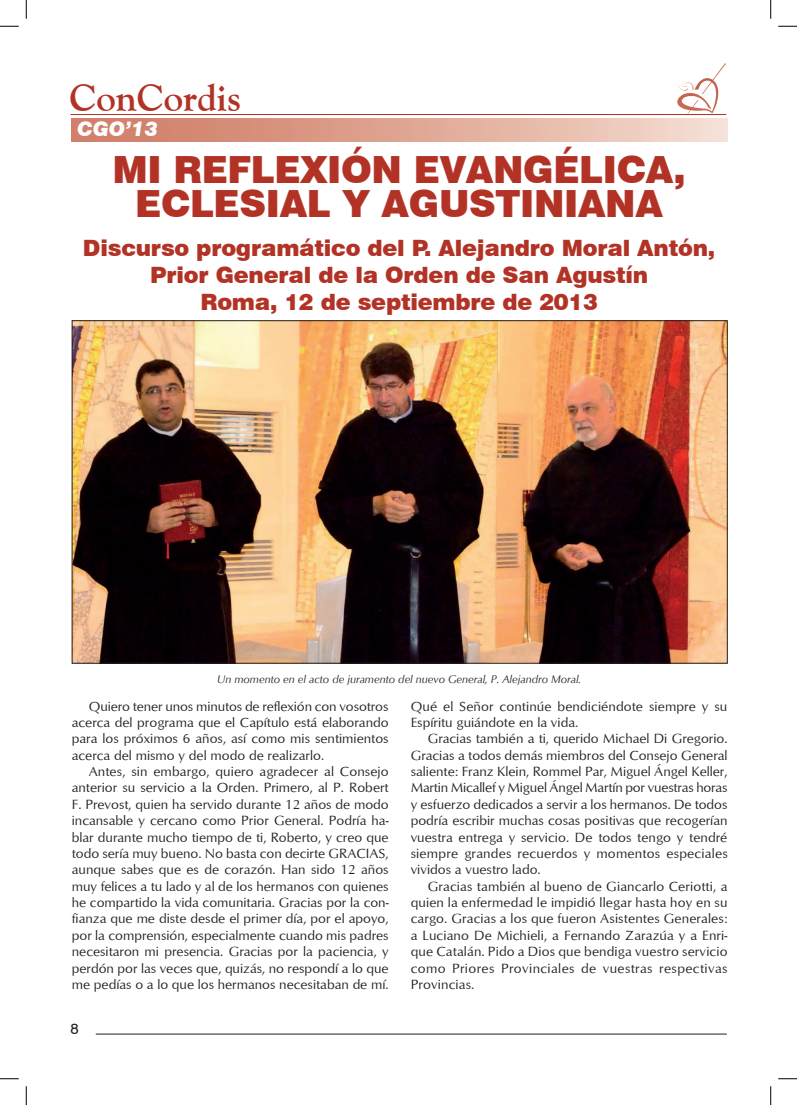
<style>
.page{position:relative;width:797px;height:1105px;background:#fff}
.page>*{position:absolute;margin:0;border:0;box-sizing:border-box;transform-origin:0 0}
.TITULO{font:900 37.5px/33.8px "Swiss 721 BT";letter-spacing:-.01em;color:#b23326;text-align:center}
.t1{font:700 37.5px "Goudy Old Style BT";color:#b23326}
.TITULO-2{font:900 22.5px "Swiss 721 BT";letter-spacing:-.01em;color:#b23326}
.Subtítulo_1{font:italic 900 20px "Swiss 721 BT";color:#fff}
.t2{font:15px "Swiss 721 BT";color:#231f20}
.GENERAL{font:13.75px/16.4px "Optimum";color:#231f20;text-align:justify}
.PIE_FOTO{font:italic 11.25px "Optimum";color:#231f20}
</style>
<div class="page">
<hr style="left:71px;top:114px;width:655px;height:1px;background:#b23326">
<img style="left:677px;top:63px;width:49px;height:51px">
<hr style="left:96px;top:1034px;width:630px;height:1px;background:#231f20">
<img style="left:74px;top:322px;width:651px;height:339px">
<svg style="left:0;top:25px;width:19px;height:2px"></svg>
<svg style="left:778px;top:25px;width:19px;height:2px"></svg>
<svg style="left:0;top:1078px;width:19px;height:1px"></svg>
<svg style="left:778px;top:1078px;width:19px;height:1px"></svg>
<svg style="left:25px;top:0;width:2px;height:19px"></svg>
<svg style="left:25px;top:1086px;width:2px;height:19px"></svg>
<svg style="left:770px;top:0;width:1px;height:19px"></svg>
<svg style="left:770px;top:1086px;width:1px;height:19px"></svg>
<p class="t1" style="left:69px;top:75px;width:173px">ConCordis</p>
<p class="Subtítulo_1" style="left:77px;top:117px;width:82px">CGO’13</p>
<p class="TITULO" style="left:112px;top:152px;width:575px">MI REFLEXIÓN EVANGÉLICA,<br>ECLESIAL Y AGUSTINIANA</p>
<p class="TITULO-2" style="left:83px;top:234px;width:634px">Discurso programático del P. Alejandro Moral Antón,</p>
<p class="TITULO-2" style="left:150px;top:261px;width:500px">Prior General de la Orden de San Agustín</p>
<p class="TITULO-2" style="left:200px;top:288px;width:399px">Roma, 12 de septiembre de 2013</p>
<p class="PIE_FOTO" style="left:217px;top:672px;width:366px">Un momento en el acto de juramento del nuevo General, P. Alejandro Moral.</p>
<p class="GENERAL" style="left:72px;top:697px;width:318px;text-indent:17px">Quiero tener unos minutos de reflexión con vosotros acerca del programa que el Capítulo está elaborando para los próximos 6 años, así como mis sentimientos acerca del mismo y del modo de realizarlo.</p>
<p class="GENERAL" style="left:72px;top:763px;width:318px;text-indent:17px">Antes, sin embargo, quiero agradecer al Consejo anterior su servicio a la Orden. Primero, al P. Robert F. Prevost, quien ha servido durante 12 años de modo incansable y cercano como Prior General. Podría ha&shy;blar durante mucho tiempo de ti, Roberto, y creo que todo sería muy bueno. No basta con decirte GRACIAS, aunque sabes que es de corazón. Han sido 12 años muy felices a tu lado y al de los hermanos con quienes he compartido la vida comunitaria. Gracias por la con&shy;fianza que me diste desde el primer día, por el apoyo, por la comprensión, especialmente cuando mis padres necesitaron mi presencia. Gracias por la paciencia, y perdón por las veces que, quizás, no respondí a lo que me pedías o a lo que los hermanos necesitaban de mí.</p>
<p class="t2" style="left:71px;top:1018px;width:10px">8</p>
<p class="GENERAL" style="left:410px;top:697px;width:318px">Qué el Señor continúe bendiciéndote siempre y su<br>Espíritu guiándote en la vida.</p>
<p class="GENERAL" style="left:410px;top:730px;width:318px;text-indent:17px">Gracias también a ti, querido Michael Di Gregorio.<br>Gracias a todos demás miembros del Consejo General saliente: Franz Klein, Rommel Par, Miguel Ángel Keller, Martin Micallef y Miguel Ángel Martín por vuestras horas y esfuerzo dedicados a servir a los hermanos. De todos podría escribir muchas cosas positivas que recogerían vuestra entrega y servicio. De todos tengo y tendré siempre grandes recuerdos y momentos especiales vividos a vuestro lado.</p>
<p class="GENERAL" style="left:410px;top:877px;width:318px;text-indent:17px">Gracias también al bueno de Giancarlo Ceriotti, a quien la enfermedad le impidió llegar hasta hoy en su cargo. Gracias a los que fueron Asistentes Generales: a Luciano De Michieli, a Fernando Zarazúa y a Enri&shy;que Catalán. Pido a Dios que bendiga vuestro servicio como Priores Provinciales de vuestras respectivas Provincias.</p>
</div>
